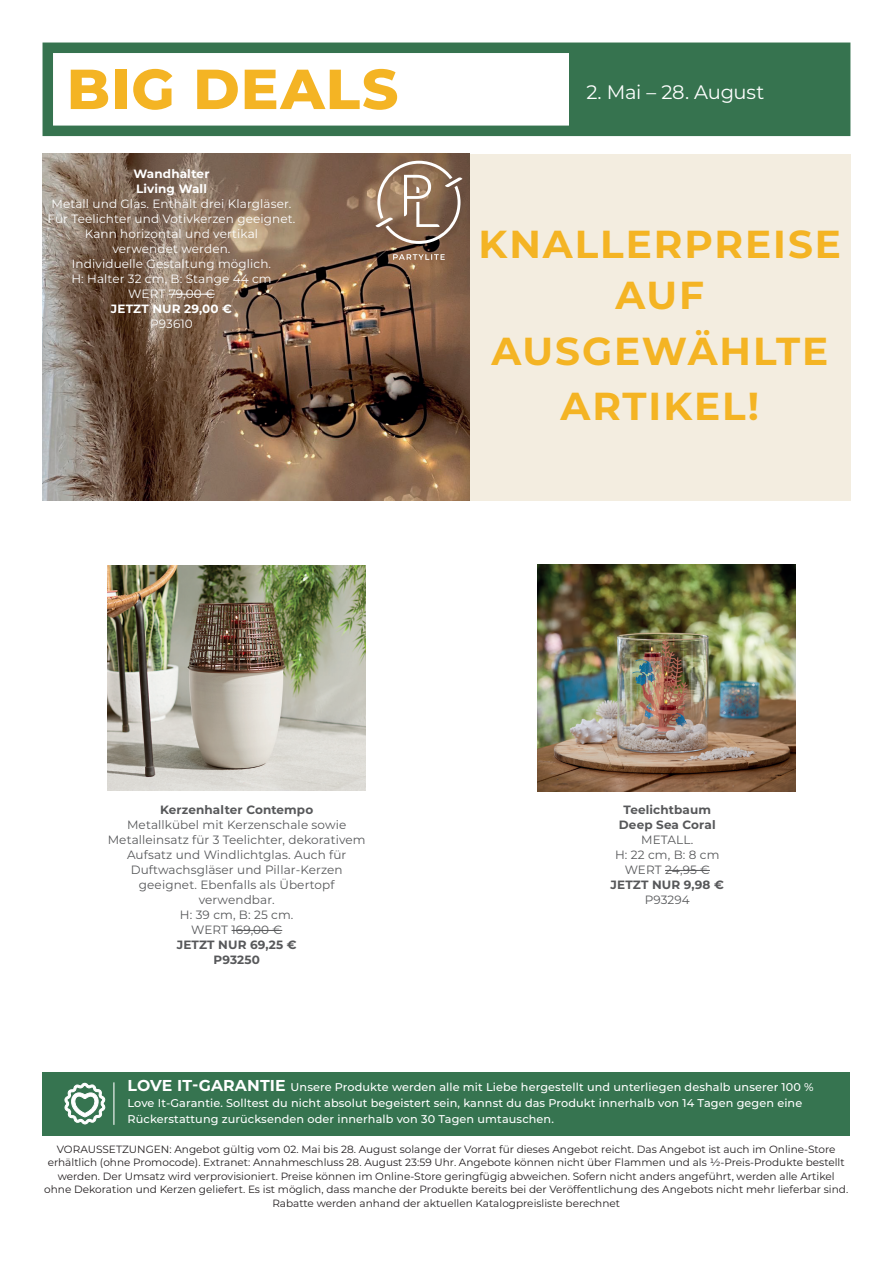
<style>
.page{position:relative;width:893px;height:1263px;background:#fff}
.page>*{position:absolute;margin:0;border:0;box-sizing:border-box;transform-origin:0 0}
.t1{font:800 56.25px "Montserrat";letter-spacing:.02em;color:#f4b424}
.t2{font:700 39px/51px "Montserrat";letter-spacing:.05em;color:#f4b424;text-align:center}
.t3{font:19.5px "Montserrat";letter-spacing:-.01em;color:#fff}
.t4{font:12px/15px "Montserrat";letter-spacing:.01em;color:#57585a;text-align:center}
.t5{font:12px/15px "Montserrat";letter-spacing:.01em;color:#fff;text-align:center}
.t6{font:700 12px/15px "Montserrat";letter-spacing:.01em;color:#57585a;text-align:center}
.t7{font:700 12px/15px "Montserrat";letter-spacing:.01em;color:#fff}
.t8{font:500 11.25px/15.8px "Montserrat";letter-spacing:.01em;color:#fff}
.t9{font:10.5px/13.5px "Montserrat";color:#231f20;text-align:center}
.s1{font-weight:700;font-size:15.75px}
</style>
<div class="page">
<div style="left:459px;top:154px;width:391px;height:346px;background:#f3ede0"></div>
<img style="left:43px;top:154px;width:426px;height:346px">
<hr style="left:169px;top:294px;width:46px;height:1px;background:#fff">
<hr style="left:665px;top:870px;width:45px;height:1px;background:#57585a">
<img style="left:108px;top:565px;width:258px;height:225px">
<hr style="left:232px;top:930px;width:50px;height:1px;background:#57585a">
<img style="left:537px;top:564px;width:258px;height:227px">
<svg style="left:375px;top:161px;width:87px;height:83px;background:#997f6b"></svg>
<svg style="left:393px;top:254px;width:52px;height:6px"></svg>
<div style="left:43px;top:43px;width:807px;height:93px;border:10px solid #36734f"></div>
<div style="left:569px;top:48px;width:278px;height:84px;background:#36734f"></div>
<div style="left:43px;top:1072px;width:807px;height:64px;background:#367450"></div>
<svg style="left:64px;top:1082px;width:42px;height:43px"></svg>
<hr style="left:113px;top:1082px;width:1px;height:43px;background:#fff">
<h1 class="t1" style="left:67px;top:48px;width:333px">BIG DEALS</h1>
<p class="t7" style="left:134px;top:166px;width:77px">Wandhalter<br>Living Wall</p>
<p class="t5" style="left:48px;top:196px;width:249px">Metall und Glas. Enthält drei Klargläser.<br>Für Teelichter und Votivkerzen geeignet.<br>Kann horizontal und vertikal<br>verwendet werden.<br>Individuelle Gestaltung möglich.<br>H: Halter 32 cm, B: Stange 44 cm<br>WERT 79,00 €</p>
<p class="t7" style="left:111px;top:301px;width:123px">JETZT NUR 29,00 €</p>
<p class="t5" style="left:150px;top:316px;width:44px">P93610</p>
<h3 class="t3" style="left:586px;top:79px;width:179px">2. Mai – 28. August</h3>
<h2 class="t2" style="left:479px;top:217px;width:364px">KNALLERPREISE<br>AUF</h2>
<h2 class="t2" style="left:491px;top:321px;width:338px;line-height:55.2px">AUSGEWÄHLTE<br>ARTIKEL!</h2>
<p class="t6" style="left:160px;top:802px;width:155px">Kerzenhalter Contempo</p>
<p class="t4" style="left:108px;top:817px;width:259px">Metallkübel mit Kerzenschale sowie<br>Metalleinsatz für 3 Teelichter, dekorativem<br>Aufsatz und Windlichtglas. Auch für<br>Duftwachsgläser und Pillar-Kerzen geeignet. Ebenfalls als Übertopf verwendbar.<br>H: 39 cm, B: 25 cm.<br>WERT 169,00 €</p>
<p class="t6" style="left:177px;top:937px;width:121px">JETZT NUR 69,25 €<br>P93250</p>
<p class="t6" style="left:619px;top:802px;width:98px">Teelichtbaum<br>Deep Sea Coral</p>
<p class="t4" style="left:615px;top:832px;width:106px">METALL.<br>H: 22 cm, B: 8 cm<br>WERT 24,95 €</p>
<p class="t6" style="left:611px;top:877px;width:115px">JETZT NUR 9,98 €</p>
<p class="t4" style="left:645px;top:892px;width:47px">P93294</p>
<p class="t8" style="left:128px;top:1079px;width:688px"><span class="s1">LOVE IT-GARANTIE</span> Unsere Produkte werden alle mit Liebe hergestellt und unterliegen deshalb unserer 100 %<br>Love It-Garantie. Solltest du nicht absolut begeistert sein, kannst du das Produkt innerhalb von 14 Tagen gegen eine<br>Rückerstattung zurücksenden oder innerhalb von 30 Tagen umtauschen.</p>
<p class="t9" style="left:44px;top:1142px;width:805px">VORAUSSETZUNGEN: Angebot gültig vom 02. Mai bis 28. August solange der Vorrat für dieses Angebot reicht. Das Angebot ist auch im Online-Store erhältlich (ohne Promocode). Extranet: Annahmeschluss 28. August 23:59 Uhr. Angebote können nicht über Flammen und als ½-Preis-Produkte bestellt werden. Der Umsatz wird verprovisioniert. Preise können im Online-Store geringfügig abweichen. Sofern nicht anders angeführt, werden alle Artikel ohne Dekoration und Kerzen geliefert. Es ist möglich, dass manche der Produkte bereits bei der Veröffentlichung des Angebots nicht mehr lieferbar sind.<br>Rabatte werden anhand der aktuellen Katalogpreisliste berechnet</p>
</div>
